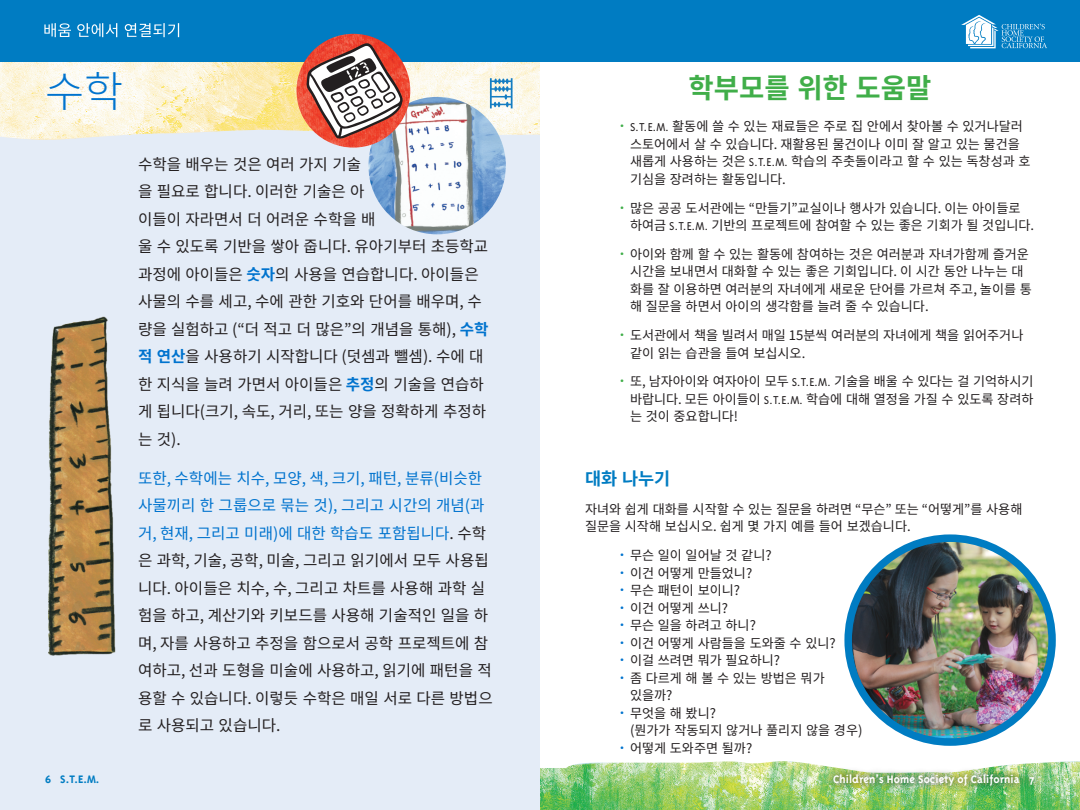
<style>
.page{position:relative;width:1080px;height:810px;background:#fff}
.page>*{position:absolute;margin:0;border:0;box-sizing:border-box;transform-origin:0 0}
.t1{font:300 42.5px "Noto Sans CJ Kkr";color:#0073ce}
.t2{font:700 27.5px "Noto Sans CJ Kkr";color:#40ae49}
.t3{font:700 17.5px "Noto Sans CJ Kkr";color:#007cc2}
.t4{font:15.62px/27.5px "Noto Sans CJ Kkr";color:#231f20}
.t5{font:13.12px/17.5px "Noto Sans CJ Kkr";color:#231f20}
.t6{font:700 12.5px "Triplex";color:#fff}
.t7{font:700 12.5px "Triplex";color:#007cc2}
.s1{font-family:"Triplex";font-weight:300;color:#40ae49}
.s2{font-family:"Triplex";font-weight:300}
.s3{font-weight:700;color:#0073ce}
.s4{color:#0073ce}
.s5{font-family:"Triplex";font-weight:300;color:#0073ce}
</style>
<div class="page">
<div style="left:540px;top:0;width:540px;height:62px;background:#007cc2"></div>
<img style="left:540px;top:761px;width:540px;height:49px">
<svg style="left:961px;top:15px;width:86px;height:33px"></svg>
<div style="left:0;top:0;width:540px;height:810px;background:#e4ecf7"></div>
<img style="left:0;top:62px;width:540px;height:78px">
<div style="left:0;top:0;width:540px;height:62px;background:#007cc2"></div>
<img style="left:826px;top:766px;width:216px;height:27px">
<img style="left:368px;top:97px;width:138px;height:137px;border-radius:69px">
<img style="left:296px;top:34px;width:114px;height:114px;border-radius:57px">
<svg style="left:306px;top:42px;width:98px;height:98px;background:#b5847f"></svg>
<img style="left:48px;top:316px;width:68px;height:340px">
<img style="left:853px;top:543px;width:198px;height:198px">
<div style="left:844px;top:534px;width:212px;height:212px;border:8px solid #007cc2;border-radius:50%"></div>
<svg style="left:490px;top:78px;width:23px;height:30px"></svg>
<svg style="left:44px;top:23px;width:135px;height:14px"></svg>
<h1 class="t1" style="left:45px;top:67px;width:80px">수학</h1>
<h2 class="t2" style="left:688px;top:72px;width:245px">학부모를 위한 도움말</h2>
<p class="t5" style="left:630px;top:118px;width:402px;text-indent:-10px"><span class="s1">•</span> <span class="s2">S.T.E.M.</span> 활동에 쓸 수 있는 재료들은 주로 집 안에서 찾아볼 수 있거나달러 스토어에서 살 수 있습니다. 재활용된 물건이나 이미 잘 알고 있는 물건을 새롭게 사용하는 것은 <span class="s2">S.T.E.M.</span> 학습의 주춧돌이라고 할 수 있는 독창성과 호 기심을 장려하는 활동입니다.</p>
<p class="t5" style="left:630px;top:199px;width:406px;text-indent:-10px"><span class="s1">•</span> 많은 공공 도서관에는 “만들기”교실이나 행사가 있습니다. 이는 아이들로 하여금 <span class="s2">S.T.E.M.</span> 기반의 프로젝트에 참여할 수 있는 좋은 기회가 될 것입니다.</p>
<p class="t5" style="left:630px;top:246px;width:403px;text-indent:-10px"><span class="s1">•</span> 아이와 함께 할 수 있는 활동에 참여하는 것은 여러분과 자녀가함께 즐거운 시간을 보내면서 대화할 수 있는 좋은 기회입니다. 이 시간 동안 나누는 대 화를 잘 이용하면 여러분의 자녀에게 새로운 단어를 가르쳐 주고, 놀이를 통 해 질문을 하면서 아이의 생각함를 늘려 줄 수 있습니다.</p>
<p class="t5" style="left:630px;top:327px;width:395px;text-indent:-10px"><span class="s1">•</span> 도서관에서 책을 빌려서 매일 15분씩 여러분의 자녀에게 책을 읽어주거나 같이 읽는 습관을 들여 보십시오.</p>
<p class="t5" style="left:630px;top:373px;width:405px;text-align:justify;text-indent:-10px"><span class="s1">•</span> 또, 남자아이와 여자아이 모두 <span class="s2">S.T.E.M.</span> 기술을 배울 수 있다는 걸 기억하시기 바랍니다. 모든 아이들이 <span class="s2">S.T.E.M.</span> 학습에 대해 열정을 가질 수 있도록 장려하 는 것이 중요합니다!</p>
<p class="t4" style="left:138px;top:151px;width:352px">수학을 배우는 것은 여러 가지 기술<br>을 필요로 합니다. 이러한 기술은 아<br>이들이 자라면서 더 어려운 수학을 배<br>울 수 있도록 기반을 쌓아 줍니다. 유아기부터 초등학교 과정에 아이들은 <span class="s3">숫자</span>의 사용을 연습합니다. 아이들은 사물의 수를 세고, 수에 관한 기호와 단어를 배우며, 수 량을 실험하고 (“더 적고 더 많은”의 개념을 통해), <span class="s3">수학 적 연산</span>을 사용하기 시작합니다 (덧셈과 뺄셈). 수에 대 한 지식을 늘려 가면서 아이들은 <span class="s3">추정</span>의 기술을 연습하 게 됩니다(크기, 속도, 거리, 또는 양을 정확하게 추정하 는 것).</p>
<p class="t4" style="left:138px;top:465px;width:356px"><span class="s4">또한, 수학에는 치수, 모양, 색, 크기, 패턴, 분류(비슷한 사물끼리 한 그룹으로 묶는 것), 그리고 시간의 개념(과 거, 현재, 그리고 미래)에 대한 학습도 포함됩니다</span>. 수학 은 과학, 기술, 공학, 미술, 그리고 읽기에서 모두 사용됩 니다. 아이들은 치수, 수, 그리고 차트를 사용해 과학 실 험을 하고, 계산기와 키보드를 사용해 기술적인 일을 하 며, 자를 사용하고 추정을 함으로서 공학 프로젝트에 참 여하고, 선과 도형을 미술에 사용하고, 읽기에 패턴을 적 용할 수 있습니다. 이렇듯 수학은 매일 서로 다른 방법으 로 사용되고 있습니다.</p>
<h3 class="t3" style="left:585px;top:469px;width:87px">대화 나누기</h3>
<p class="t5" style="left:585px;top:501px;width:439px">자녀와 쉽게 대화를 시작할 수 있는 질문을 하려면 “무슨” 또는 “어떻게”를 사용해 질문을 시작해 보십시오. 쉽게 몇 가지 예를 들어 보겠습니다.</p>
<p class="t5" style="left:620px;top:547px;width:153px"><span class="s5">•</span> 무슨 일이 일어날 것 같니?</p>
<p class="t5" style="left:620px;top:564px;width:134px"><span class="s5">•</span> 이건 어떻게 만들었니?</p>
<p class="t5" style="left:620px;top:582px;width:122px"><span class="s5">•</span> 무슨 패턴이 보이니?</p>
<p class="t5" style="left:620px;top:599px;width:110px"><span class="s5">•</span> 이건 어떻게 쓰니?</p>
<p class="t5" style="left:620px;top:617px;width:137px"><span class="s5">•</span> 무슨 일을 하려고 하니?</p>
<p class="t5" style="left:620px;top:634px;width:217px"><span class="s5">•</span> 이건 어떻게 사람들을 도와줄 수 있니?</p>
<p class="t5" style="left:620px;top:652px;width:162px"><span class="s5">•</span> 이걸 쓰려면 뭐가 필요하니?</p>
<p class="t5" style="left:630px;top:669px;width:196px;text-indent:-10px"><span class="s5">•</span> 좀 다르게 해 볼 수 있는 방법은 뭐가 있을까?</p>
<p class="t5" style="left:630px;top:704px;width:234px;text-indent:-10px"><span class="s5">•</span> 무엇을 해 봤니?<br>(뭔가가 작동되지 않거나 풀리지 않을 경우)</p>
<p class="t5" style="left:620px;top:739px;width:134px"><span class="s5">•</span> 어떻게 도와주면 될까?</p>
<p class="t7" style="left:45px;top:772px;width:56px">6 S.T.E.M.</p>
<p class="t6" style="left:833px;top:772px;width:203px">Children’s Home Society of California 7</p>
</div>
